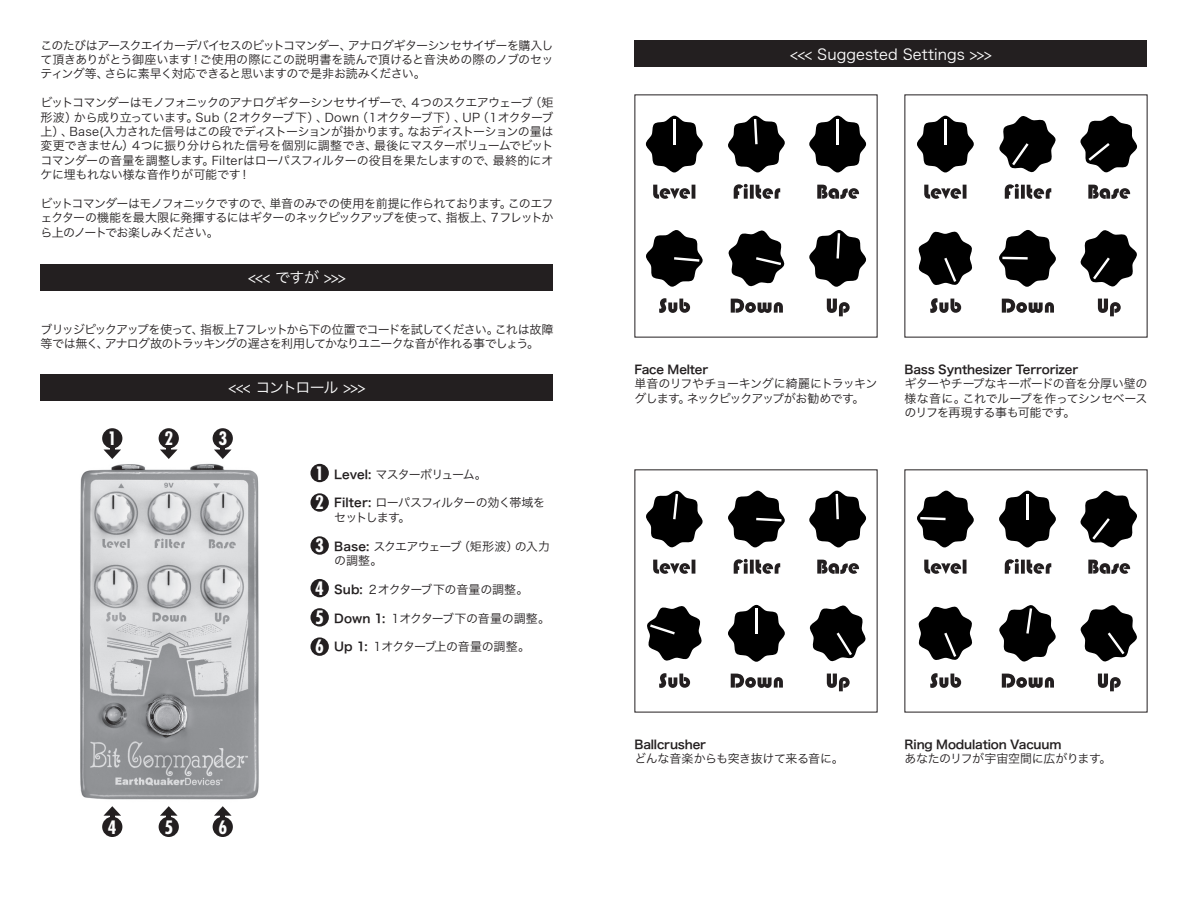
<style>
.page{position:relative;width:1188px;height:918px;background:#fff}
.page>*{position:absolute;margin:0;border:0;box-sizing:border-box;transform-origin:0 0}
.t1{font:700 condensed 18px/29.2px "Futura Std";color:#fff}
.t2{font:15px "Hira Kaku Pro W3";letter-spacing:.005em;color:#fff}
.t3{font:12px/14.4px "Hira Kaku Pro W3";letter-spacing:-.06em;color:#231f20}
.t4{font:12px/14.4px "Hira Kaku Pro N W3";letter-spacing:-.035em;color:#231f20;text-align:justify}
.t5{font:12px "Hira Kaku Pro N W6";letter-spacing:-.015em;color:#231f20}
.t6{font:12px/14.4px "Hira Kaku Pro N W3";letter-spacing:-.055em;color:#231f20}
.t7{font:12px "Hira Kaku Pro W3";letter-spacing:-.035em;color:#231f20}
.t8{font:12px "Hira Kaku Pro W3";letter-spacing:-.085em;color:#231f20}
.s1{font-family:"Hira Kaku Pro W6"}
</style>
<div class="page">
<div style="left:40px;top:374px;width:514px;height:27px;background:#231f20"></div>
<div style="left:40px;top:264px;width:514px;height:27px;background:#231f20"></div>
<div style="left:310px;top:464px;width:19px;height:18px;background:#231f20;border-radius:50%"></div>
<div style="left:310px;top:493px;width:19px;height:19px;background:#231f20;border-radius:50%"></div>
<div style="left:310px;top:536px;width:19px;height:19px;background:#231f20;border-radius:50%"></div>
<div style="left:310px;top:579px;width:19px;height:18px;background:#231f20;border-radius:50%"></div>
<div style="left:310px;top:608px;width:19px;height:19px;background:#231f20;border-radius:50%"></div>
<div style="left:310px;top:637px;width:19px;height:19px;background:#231f20;border-radius:50%"></div>
<img style="left:80px;top:463px;width:179px;height:337px">
<svg style="left:160px;top:806px;width:18px;height:12px"></svg>
<div style="left:159px;top:817px;width:20px;height:20px;background:#231f20;border-radius:50%"></div>
<svg style="left:103px;top:806px;width:18px;height:12px"></svg>
<div style="left:102px;top:817px;width:20px;height:20px;background:#231f20;border-radius:50%"></div>
<svg style="left:214px;top:806px;width:18px;height:12px"></svg>
<div style="left:213px;top:817px;width:20px;height:20px;background:#231f20;border-radius:50%"></div>
<svg style="left:103px;top:447px;width:18px;height:12px"></svg>
<div style="left:102px;top:428px;width:20px;height:20px;background:#231f20;border-radius:50%"></div>
<svg style="left:160px;top:447px;width:18px;height:12px"></svg>
<div style="left:159px;top:428px;width:20px;height:20px;background:#231f20;border-radius:50%"></div>
<svg style="left:214px;top:447px;width:18px;height:12px"></svg>
<div style="left:213px;top:428px;width:20px;height:20px;background:#231f20;border-radius:50%"></div>
<div style="left:634px;top:40px;width:514px;height:28px;background:#231f20"></div>
<svg style="left:653px;top:185px;width:42px;height:14px"></svg>
<svg style="left:734px;top:184px;width:46px;height:15px"></svg>
<svg style="left:817px;top:185px;width:42px;height:14px"></svg>
<svg style="left:659px;top:298px;width:31px;height:15px"></svg>
<svg style="left:731px;top:299px;width:52px;height:14px"></svg>
<svg style="left:827px;top:299px;width:23px;height:17px"></svg>
<svg style="left:646px;top:116px;width:57px;height:56px"></svg>
<hr style="left:673px;top:119px;width:3px;height:25px;background:#fff">
<svg style="left:646px;top:230px;width:57px;height:57px"></svg>
<svg style="left:728px;top:115px;width:57px;height:58px"></svg>
<svg style="left:728px;top:230px;width:57px;height:57px"></svg>
<svg style="left:809px;top:116px;width:57px;height:56px"></svg>
<hr style="left:836px;top:119px;width:3px;height:25px;background:#fff">
<svg style="left:809px;top:230px;width:57px;height:57px"></svg>
<svg style="left:653px;top:560px;width:42px;height:14px"></svg>
<svg style="left:734px;top:559px;width:46px;height:15px"></svg>
<svg style="left:817px;top:560px;width:42px;height:14px"></svg>
<svg style="left:659px;top:673px;width:31px;height:15px"></svg>
<svg style="left:731px;top:674px;width:52px;height:14px"></svg>
<svg style="left:827px;top:674px;width:23px;height:17px"></svg>
<svg style="left:646px;top:490px;width:57px;height:58px"></svg>
<svg style="left:647px;top:606px;width:55px;height:55px"></svg>
<svg style="left:728px;top:490px;width:57px;height:58px"></svg>
<svg style="left:728px;top:605px;width:57px;height:57px"></svg>
<hr style="left:755px;top:608px;width:3px;height:25px;background:#fff">
<svg style="left:809px;top:491px;width:57px;height:57px"></svg>
<svg style="left:809px;top:605px;width:57px;height:57px"></svg>
<svg style="left:924px;top:185px;width:43px;height:14px"></svg>
<svg style="left:1005px;top:184px;width:46px;height:15px"></svg>
<svg style="left:1088px;top:185px;width:42px;height:14px"></svg>
<svg style="left:930px;top:298px;width:31px;height:15px"></svg>
<svg style="left:1002px;top:299px;width:52px;height:14px"></svg>
<svg style="left:1098px;top:299px;width:23px;height:17px"></svg>
<svg style="left:917px;top:116px;width:57px;height:56px"></svg>
<hr style="left:944px;top:119px;width:3px;height:25px;background:#fff">
<svg style="left:918px;top:231px;width:55px;height:54px"></svg>
<svg style="left:999px;top:116px;width:57px;height:57px"></svg>
<svg style="left:999px;top:230px;width:57px;height:57px"></svg>
<hr style="left:1002px;top:257px;width:26px;height:3px;background:#fff">
<svg style="left:1080px;top:115px;width:57px;height:58px"></svg>
<svg style="left:1080px;top:230px;width:57px;height:57px"></svg>
<svg style="left:924px;top:560px;width:43px;height:14px"></svg>
<svg style="left:1005px;top:559px;width:46px;height:15px"></svg>
<svg style="left:1088px;top:560px;width:42px;height:14px"></svg>
<svg style="left:930px;top:673px;width:31px;height:15px"></svg>
<svg style="left:1002px;top:674px;width:52px;height:14px"></svg>
<svg style="left:1098px;top:674px;width:23px;height:17px"></svg>
<svg style="left:917px;top:491px;width:57px;height:57px"></svg>
<svg style="left:918px;top:606px;width:55px;height:54px"></svg>
<svg style="left:999px;top:491px;width:57px;height:56px"></svg>
<hr style="left:1026px;top:494px;width:3px;height:25px;background:#fff">
<svg style="left:999px;top:605px;width:57px;height:57px"></svg>
<svg style="left:1080px;top:490px;width:57px;height:58px"></svg>
<svg style="left:1080px;top:605px;width:57px;height:57px"></svg>
<p class="t3" style="left:40px;top:37px;width:515px;text-align:justify">このたびはアースクエイカーデバイセスのビットコマンダー、アナログギターシンセサイザーを購入して頂きありがとう御座います！ご使用の際にこの説明書を読んで頂けると音決めの際のノブのセッティング等、さらに素早く対応できると思いますので是非お読みください。</p>
<p class="t3" style="left:40px;top:95px;width:515px;text-align:justify">ビットコマンダーはモノフォニックのアナログギターシンセサイザーで、４つのスクエアウェーブ（矩形波）から成り立っています。Sub（２オクターブ下）、Down（１オクターブ下）、UP（１オクターブ上）、Base(入力された信号はこの段でディストーションが掛かります。なおディストーションの量は変更できません）４つに振り分けられた信号を個別に調整でき、最後にマスターボリュームでビットコマンダーの音量を調整します。Filterはローパスフィルターの役目を果たしますので、最終的にオケに埋もれない様な音作りが可能です！</p>
<p class="t3" style="left:40px;top:196px;width:514px;text-align:justify">ビットコマンダーはモノフォニックですので、単音のみでの使用を前提に作られております。このエフェクターの機能を最大限に発揮するにはギターのネックピックアップを使って、指板上、７フレットから上のノートでお楽しみください。</p>
<p class="t2" style="left:248px;top:264px;width:99px">&lt;&lt;&lt; ですが &gt;&gt;&gt;</p>
<p class="t3" style="left:40px;top:321px;width:514px">ブリッジピックアップを使って、指板上７フレットから下の位置でコードを試してください。これは故障等では無く、アナログ故のトラッキングの遅さを利用してかなりユニークな音が作れる事でしょう。</p>
<p class="t2" style="left:229px;top:374px;width:138px">&lt;&lt;&lt; コントロール &gt;&gt;&gt;</p>
<h1 class="t1" style="left:108px;top:424px;width:10px">1</h1>
<h1 class="t1" style="left:164px;top:424px;width:10px">2</h1>
<h1 class="t1" style="left:218px;top:424px;width:10px">3</h1>
<h1 class="t1" style="left:108px;top:812px;width:10px">4</h1>
<h1 class="t1" style="left:164px;top:812px;width:10px">5</h1>
<h1 class="t1" style="left:218px;top:812px;width:10px">6</h1>
<h1 class="t1" style="left:315px;top:458px;width:10px">1<br>2</h1>
<h1 class="t1" style="left:315px;top:531px;width:10px">3</h1>
<h1 class="t1" style="left:315px;top:574px;width:10px;text-align:justify">4<br>5<br>6</h1>
<p class="t8" style="left:334px;top:463px;width:154px"><span class="s1">Level:</span> マスターボリューム。</p>
<p class="t3" style="left:334px;top:495px;width:212px"><span class="s1">Filter:</span> ローパスフィルターの効く帯域をセットします。</p>
<p class="t3" style="left:334px;top:538px;width:217px"><span class="s1">Base:</span> スクエアウェーブ（矩形波）の入力の調整。</p>
<p class="t7" style="left:334px;top:579px;width:196px"><span class="s1">Sub:</span> ２オクターブ下の音量の調整。</p>
<p class="t7" style="left:334px;top:607px;width:217px"><span class="s1">Down 1:</span> １オクターブ下の音量の調整。</p>
<p class="t3" style="left:334px;top:639px;width:197px"><span class="s1">Up 1:</span> １オクターブ上の音量の調整。</p>
<p class="t2" style="left:790px;top:41px;width:203px">&lt;&lt;&lt; Suggested Settings &gt;&gt;&gt;</p>
<p class="t5" style="left:634px;top:359px;width:75px">Face Melter</p>
<p class="t6" style="left:634px;top:376px;width:244px">単音のリフやチョーキングに綺麗にトラッキングします。ネックピックアップがお勧めです。</p>
<p class="t5" style="left:904px;top:359px;width:175px">Bass Synthesizer Terrorizer</p>
<p class="t4" style="left:904px;top:376px;width:245px">ギターやチープなキーボードの音を分厚い壁の様な音に。これでループを作ってシンセベースのリフを再現する事も可能です。</p>
<p class="t5" style="left:634px;top:734px;width:73px">Ballcrusher</p>
<p class="t4" style="left:634px;top:751px;width:211px">どんな音楽からも突き抜けて来る音に。</p>
<p class="t5" style="left:904px;top:734px;width:159px">Ring Modulation Vacuum</p>
<p class="t4" style="left:904px;top:751px;width:208px">あなたのリフが宇宙空間に広がります。</p>
</div>
